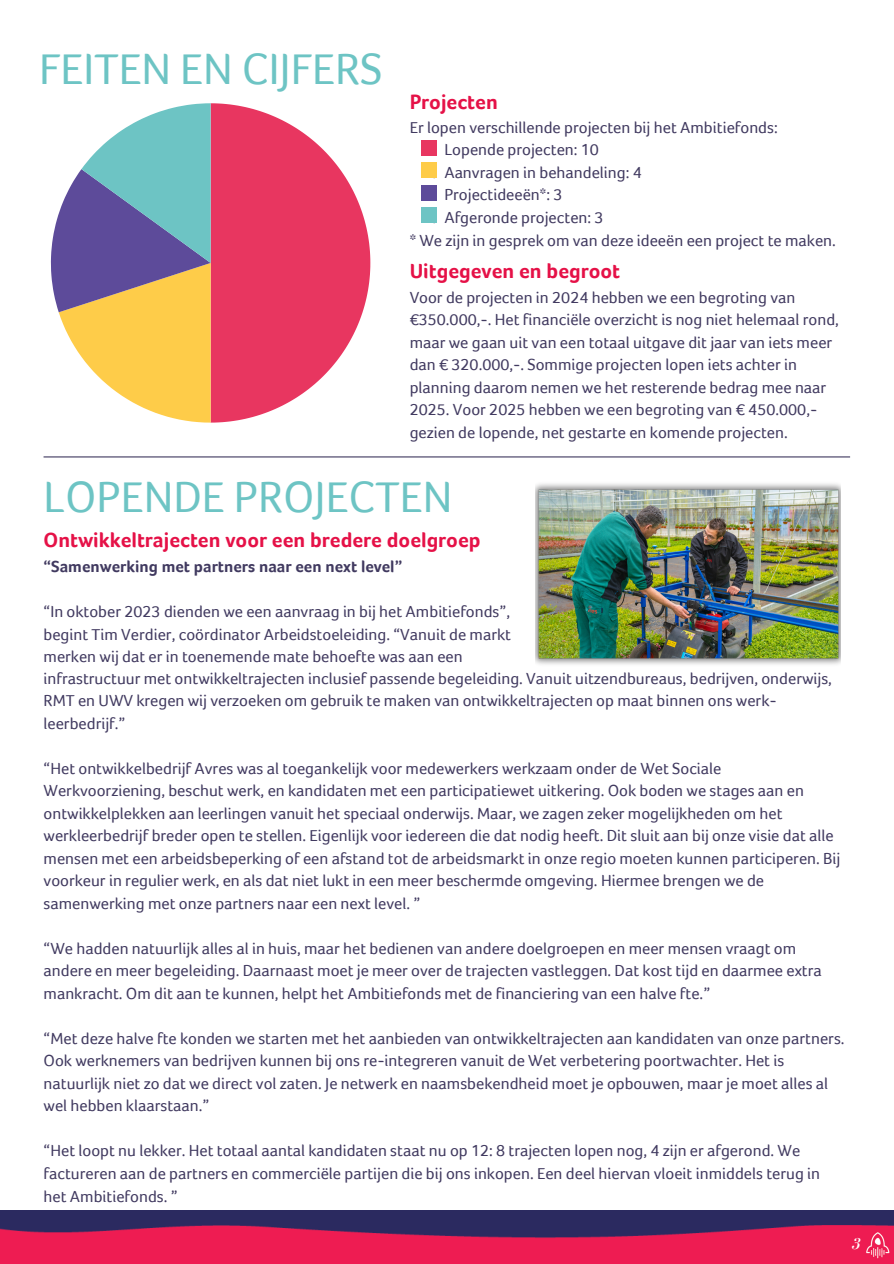
<style>
.page{position:relative;width:894px;height:1264px;background:#fff}
.page>*{position:absolute;margin:0;border:0;box-sizing:border-box;transform-origin:0 0}
.t1{font:45px "Foco";color:#6dc4c4}
.t2{font:700 21px "Foco";color:#e51147}
.t3{font:16.5px/22.5px "Foco";color:#413a60}
.t4{font:700 16.5px "Foco";color:#413a60}
.t5{font:italic 16.5px "Bodoni";color:#fff}
</style>
<div class="page">
<img style="left:0;top:1210px;width:893px;height:53px">
<img style="left:860px;top:1230px;width:33px;height:30px">
<svg style="left:210px;top:103px;width:160px;height:319px;fill:#e83660"></svg>
<svg style="left:51px;top:103px;width:159px;height:319px"></svg>
<div style="left:421px;top:162px;width:15px;height:16px;background:#fecc49"></div>
<div style="left:421px;top:185px;width:15px;height:16px;background:#5d4b9a"></div>
<div style="left:421px;top:207px;width:15px;height:16px;background:#6dc4c4"></div>
<div style="left:421px;top:140px;width:15px;height:16px;background:#e83660"></div>
<hr style="left:44px;top:456px;width:805px;height:1px;background:#413a60">
<img style="left:535px;top:483px;width:305px;height:182px">
<p class="t1" style="left:39px;top:44px;width:344px">FEITEN EN CIJFERS</p>
<h1 class="t2" style="left:409px;top:90px;width:90px">Projecten</h1>
<p class="t3" style="left:409px;top:116px;width:369px">Er lopen verschillende projecten bij het Ambitiefonds:</p>
<p class="t3" style="left:423px;top:139px;width:177px">1. Lopende projecten: 10</p>
<p class="t3" style="left:423px;top:161px;width:220px">2. Aanvragen in behandeling: 4</p>
<p class="t3" style="left:423px;top:184px;width:141px">3. Projectideeën*: 3</p>
<p class="t3" style="left:423px;top:206px;width:182px">4. Afgeronde projecten: 3</p>
<p class="t3" style="left:409px;top:229px;width:427px">* We zijn in gesprek om van deze ideeën een project te maken.</p>
<p class="t2" style="left:409px;top:259px;width:212px">Uitgegeven en begroot</p>
<p class="t3" style="left:409px;top:286px;width:430px">Voor de projecten in 2024 hebben we een begroting van €350.000,-. Het financiële overzicht is nog niet helemaal rond, maar we gaan uit van een totaal uitgave dit jaar van iets meer dan € 320.000,-. Sommige projecten lopen iets achter in planning daarom nemen we het resterende bedrag mee naar 2025. Voor 2025 hebben we een begroting van € 450.000,- gezien de lopende, net gestarte en komende projecten.</p>
<h1 class="t1" style="left:44px;top:473px;width:410px">LOPENDE PROJECTEN</h1>
<p class="t2" style="left:44px;top:528px;width:438px">Ontwikkeltrajecten voor een bredere doelgroep</p>
<p class="t4" style="left:44px;top:557px;width:360px">“Samenwerking met partners naar een next level”</p>
<h2 class="t3" style="left:44px;top:600px;width:469px;text-align:justify">“In oktober 2023 dienden we een aanvraag in bij het Ambitiefonds”, begint Tim Verdier, coördinator Arbeidstoeleiding. “Vanuit de markt merken wij dat er in toenemende mate behoefte was aan een</h2>
<p class="t3" style="left:44px;top:667px;width:789px">infrastructuur met ontwikkeltrajecten inclusief passende begeleiding. Vanuit uitzendbureaus, bedrijven, onderwijs,<br>RMT en UWV kregen wij verzoeken om gebruik te maken van ontwikkeltrajecten op maat binnen ons werk&shy;leerbedrijf.”</p>
<p class="t3" style="left:44px;top:757px;width:798px">“Het ontwikkelbedrijf Avres was al toegankelijk voor medewerkers werkzaam onder de Wet Sociale Werkvoorziening, beschut werk, en kandidaten met een participatiewet uitkering. Ook boden we stages aan en ontwikkelplekken aan leerlingen vanuit het speciaal onderwijs. Maar, we zagen zeker mogelijkheden om het werkleerbedrijf breder open te stellen. Eigenlijk voor iedereen die dat nodig heeft. Dit sluit aan bij onze visie dat alle mensen met een arbeidsbeperking of een afstand tot de arbeidsmarkt in onze regio moeten kunnen participeren. Bij voorkeur in regulier werk, en als dat niet lukt in een meer beschermde omgeving. Hiermee brengen we de samenwerking met onze partners naar een next level. ”</p>
<p class="t3" style="left:44px;top:937px;width:779px">“We hadden natuurlijk alles al in huis, maar het bedienen van andere doelgroepen en meer mensen vraagt om andere en meer begeleiding. Daarnaast moet je meer over de trajecten vastleggen. Dat kost tijd en daarmee extra mankracht. Om dit aan te kunnen, helpt het Ambitiefonds met de financiering van een halve fte.”</p>
<p class="t3" style="left:44px;top:1027px;width:802px">“Met deze halve fte konden we starten met het aanbieden van ontwikkeltrajecten aan kandidaten van onze partners.<br>Ook werknemers van bedrijven kunnen bij ons re-integreren vanuit de Wet verbetering poortwachter. Het is natuurlijk niet zo dat we direct vol zaten. Je netwerk en naamsbekendheid moet je opbouwen, maar je moet alles al wel hebben klaarstaan.”</p>
<p class="t3" style="left:44px;top:1139px;width:777px">“Het loopt nu lekker. Het totaal aantal kandidaten staat nu op 12: 8 trajecten lopen nog, 4 zijn er afgerond. We factureren aan de partners en commerciële partijen die bij ons inkopen. Een deel hiervan vloeit inmiddels terug in het Ambitiefonds. ”</p>
<p class="t5" style="left:852px;top:1233px;width:10px">3</p>
</div>
